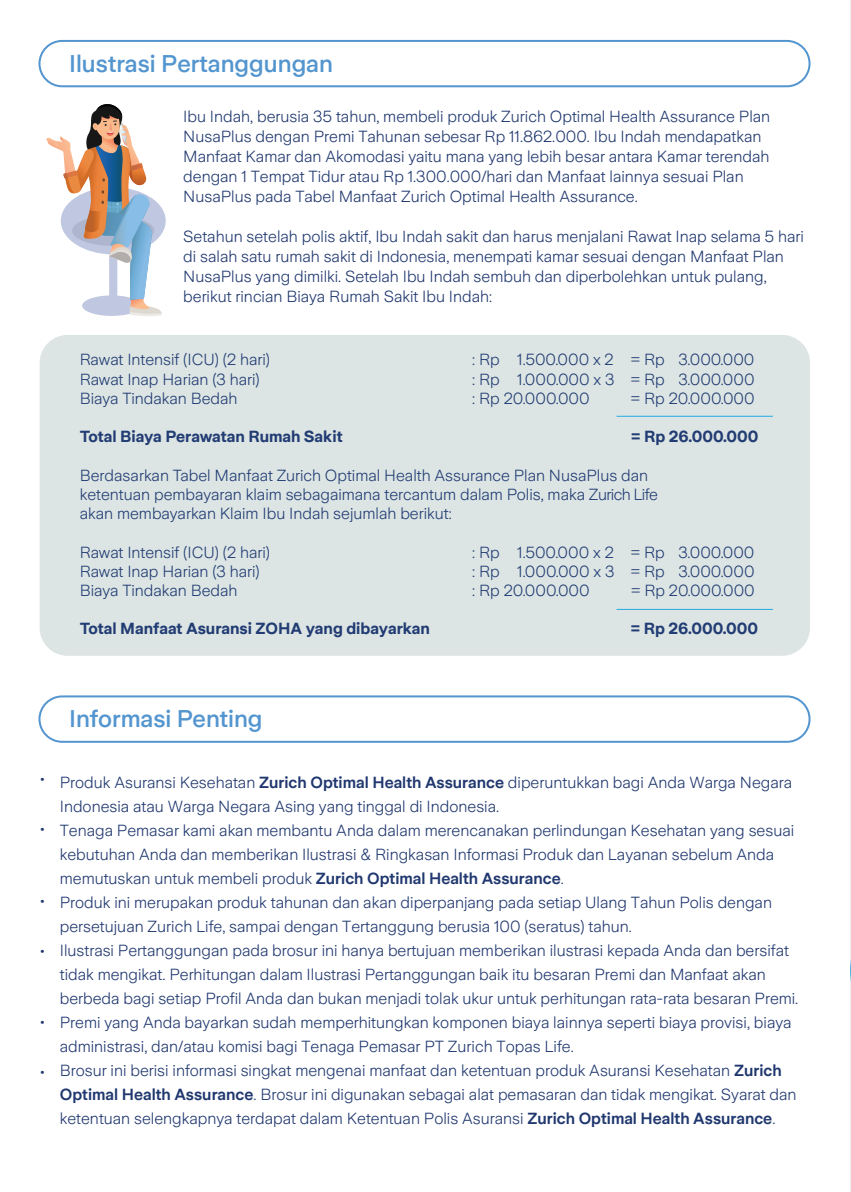
<style>
.page{position:relative;width:851px;height:1192px;background:#fff}
.page>*{position:absolute;margin:0;border:0;box-sizing:border-box;transform-origin:0 0}
.t1{font:500 24px "Zurich Sans";color:#5395cf}
.t2{font:300 16px/24px "Zurich Sans";color:#20386f}
.t3{font:300 16px/19.2px "Zurich Sans";color:#223c74}
.t4{font:700 16px "Zurich Sans";color:#223c74}
.s1{font-weight:600}
</style>
<div class="page">
<div style="left:40px;top:335px;width:769px;height:321px;background:#dce5e3;border-radius:28px"></div>
<hr style="left:616px;top:416px;width:156px;height:1px;background:#24aae1">
<hr style="left:616px;top:609px;width:156px;height:1px;background:#24aae1">
<hr style="left:849px;top:0;width:1px;height:1192px;background:#eceef0">
<svg style="left:850px;top:897px;width:1px;height:147px"></svg>
<div style="left:38px;top:695px;width:772px;height:48px;border:2px solid #5395cf;border-radius:23px"></div>
<div style="left:38px;top:40px;width:772px;height:47px;border:2px solid #5395cf;border-radius:23px"></div>
<svg style="left:46px;top:104px;width:116px;height:212px"></svg>
<h1 class="t1" style="left:69px;top:50px;width:265px">Ilustrasi Pertanggungan</h1>
<p class="t2" style="left:183px;top:106px;width:588px;line-height:20px">Ibu Indah, berusia 35 tahun, membeli produk Zurich Optimal Health Assurance Plan NusaPlus dengan Premi Tahunan sebesar Rp 11.862.000. Ibu Indah mendapatkan Manfaat Kamar dan Akomodasi yaitu mana yang lebih besar antara Kamar terendah dengan 1 Tempat Tidur atau Rp 1.300.000/hari dan Manfaat lainnya sesuai Plan NusaPlus pada Tabel Manfaat Zurich Optimal Health Assurance.</p>
<p class="t2" style="left:183px;top:226px;width:622px;line-height:20px">Setahun setelah polis aktif, Ibu Indah sakit dan harus menjalani Rawat Inap selama 5 hari di salah satu rumah sakit di Indonesia, menempati kamar sesuai dengan Manfaat Plan NusaPlus yang dimilki. Setelah Ibu Indah sembuh dan diperbolehkan untuk pulang, berikut rincian Biaya Rumah Sakit Ibu Indah:</p>
<p class="t3" style="left:80px;top:350px;width:192px">Rawat Intensif (ICU) (2 hari)</p>
<p class="t3" style="left:472px;top:350px;width:284px">: Rp 1.500.000 x 2 = Rp 3.000.000</p>
<p class="t3" style="left:80px;top:370px;width:181px">Rawat Inap Harian (3 hari)</p>
<p class="t3" style="left:472px;top:370px;width:284px">: Rp 1.000.000 x 3 = Rp 3.000.000</p>
<p class="t3" style="left:80px;top:389px;width:159px">Biaya Tindakan Bedah</p>
<p class="t3" style="left:472px;top:389px;width:119px">: Rp 20.000.000</p>
<p class="t3" style="left:631px;top:389px;width:125px">= Rp 20.000.000</p>
<p class="t4" style="left:80px;top:428px;width:264px">Total Biaya Perawatan Rumah Sakit</p>
<p class="t4" style="left:631px;top:428px;width:129px">= Rp 26.000.000</p>
<p class="t3" style="left:80px;top:466px;width:579px">Berdasarkan Tabel Manfaat Zurich Optimal Health Assurance Plan NusaPlus dan ketentuan pembayaran klaim sebagaimana tercantum dalam Polis, maka Zurich Life akan membayarkan Klaim Ibu Indah sejumlah berikut:</p>
<p class="t3" style="left:80px;top:542px;width:192px">Rawat Intensif (ICU) (2 hari)</p>
<p class="t3" style="left:472px;top:542px;width:284px">: Rp 1.500.000 x 2 = Rp 3.000.000</p>
<p class="t3" style="left:80px;top:562px;width:181px">Rawat Inap Harian (3 hari)</p>
<p class="t3" style="left:472px;top:562px;width:284px">: Rp 1.000.000 x 3 = Rp 3.000.000</p>
<p class="t3" style="left:80px;top:581px;width:159px">Biaya Tindakan Bedah</p>
<p class="t3" style="left:472px;top:581px;width:119px">: Rp 20.000.000</p>
<p class="t3" style="left:631px;top:581px;width:125px">= Rp 20.000.000</p>
<p class="t4" style="left:80px;top:620px;width:351px">Total Manfaat Asuransi ZOHA yang dibayarkan</p>
<p class="t4" style="left:631px;top:620px;width:129px">= Rp 26.000.000</p>
<h1 class="t1" style="left:69px;top:706px;width:195px">Informasi Penting</h1>
<p class="t2" style="left:39px;top:768px;width:7px">•</p>
<p class="t2" style="left:39px;top:818px;width:7px">•</p>
<p class="t2" style="left:39px;top:889px;width:7px">•</p>
<p class="t2" style="left:39px;top:940px;width:7px">•</p>
<p class="t2" style="left:39px;top:1011px;width:7px">•</p>
<p class="t2" style="left:39px;top:1060px;width:7px">•</p>
<p class="t2" style="left:60px;top:771px;width:740px">Produk Asuransi Kesehatan <span class="s1">Zurich Optimal Health Assurance</span> diperuntukkan bagi Anda Warga Negara Indonesia atau Warga Negara Asing yang tinggal di Indonesia.<br>Tenaga Pemasar kami akan membantu Anda dalam merencanakan perlindungan Kesehatan yang sesuai kebutuhan Anda dan memberikan Ilustrasi &amp; Ringkasan Informasi Produk dan Layanan sebelum Anda memutuskan untuk membeli produk <span class="s1">Zurich Optimal Health Assurance</span>.<br>Produk ini merupakan produk tahunan dan akan diperpanjang pada setiap Ulang Tahun Polis dengan persetujuan Zurich Life, sampai dengan Tertanggung berusia 100 (seratus) tahun.<br>Ilustrasi Pertanggungan pada brosur ini hanya bertujuan memberikan ilustrasi kepada Anda dan bersifat tidak mengikat. Perhitungan dalam Ilustrasi Pertanggungan baik itu besaran Premi dan Manfaat akan berbeda bagi setiap Profil Anda dan bukan menjadi tolak ukur untuk perhitungan rata-rata besaran Premi.<br>Premi yang Anda bayarkan sudah memperhitungkan komponen biaya lainnya seperti biaya provisi, biaya administrasi, dan/atau komisi bagi Tenaga Pemasar PT Zurich Topas Life.<br>Brosur ini berisi informasi singkat mengenai manfaat dan ketentuan produk Asuransi Kesehatan <span class="s1">Zurich Optimal Health Assurance</span>. Brosur ini digunakan sebagai alat pemasaran dan tidak mengikat. Syarat dan ketentuan selengkapnya terdapat dalam Ketentuan Polis Asuransi <span class="s1">Zurich Optimal Health Assurance</span>.</p>
</div>
